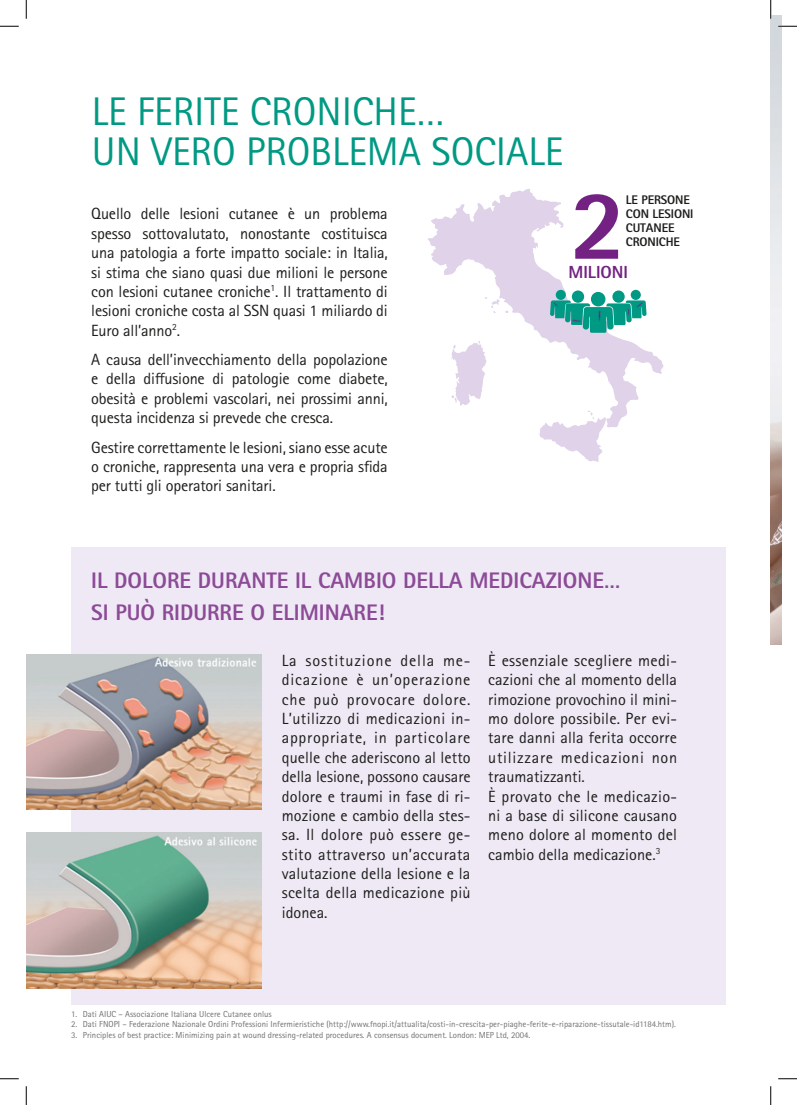
<style>
.page{position:relative;width:797px;height:1105px;background:#fff}
.page>*{position:absolute;margin:0;border:0;box-sizing:border-box;transform-origin:0 0}
.BB1_Body_Copy{font:800 100px "Rotis Sans Serif Pro";color:#732283}
.Titre_niv_1{font:40px "Rotis Sans Serif Pro";color:#009983}
.Titre_niv_1-2{font:800 22.5px "Rotis Sans Serif Pro";color:#8c4a97}
.BB1_Body_Copy-2{font:800 17.5px "Rotis Sans Serif Pro";color:#732283}
.BBraun_Body_Copy{font:16.25px/19.4px "Rotis Sans Serif Pro";letter-spacing:-.005em;color:#1d1d1b;text-align:justify}
.BBraun_Body_Copy-2{font:800 12.5px/13.8px "Rotis Sans Serif Pro";letter-spacing:-.01em;color:#1d1d1b}
.t1{font:8.75px "Rotis Sans Serif Pro";color:#70706f}
</style>
<div class="page">
<img style="left:770px;top:16px;width:11px;height:629px">
<div style="left:71px;top:547px;width:654px;height:457px;background:#efe9f5"></div>
<svg style="left:428px;top:189px;width:235px;height:239px"></svg>
<svg style="left:451px;top:341px;width:35px;height:65px"></svg>
<svg style="left:484px;top:297px;width:24px;height:16px"></svg>
<svg style="left:539px;top:410px;width:67px;height:52px"></svg>
<svg style="left:550px;top:290px;width:96px;height:43px"></svg>
<div style="left:626px;top:196px;width:87px;height:63px;background:#fff"></div>
<img style="left:26px;top:833px;width:235px;height:155px">
<img style="left:26px;top:655px;width:235px;height:155px">
<svg style="left:0;top:25px;width:19px;height:2px"></svg>
<svg style="left:778px;top:25px;width:19px;height:2px"></svg>
<svg style="left:0;top:1078px;width:19px;height:1px"></svg>
<svg style="left:778px;top:1078px;width:19px;height:1px"></svg>
<svg style="left:25px;top:0;width:2px;height:19px"></svg>
<svg style="left:25px;top:1086px;width:2px;height:19px"></svg>
<svg style="left:770px;top:0;width:1px;height:19px"></svg>
<svg style="left:770px;top:1086px;width:1px;height:19px"></svg>
<p class="Titre_niv_1" style="left:92px;top:88px;width:354px">LE FERITE CRONICHE…</p>
<p class="Titre_niv_1" style="left:92px;top:128px;width:473px">UN VERO PROBLEMA SOCIALE</p>
<p class="BBraun_Body_Copy" style="left:91px;top:204px;width:298px">Quello delle lesioni cutanee è un problema spesso sottovalutato, nonostante costituisca una patologia a forte impatto sociale: in Italia, si stima che siano quasi due milioni le persone con lesioni cutanee croniche<sup>1</sup>. Il trattamento di lesioni croniche costa al SSN quasi 1 miliardo di Euro all’anno<sup>2</sup>.</p>
<p class="BBraun_Body_Copy" style="left:91px;top:350px;width:298px">A causa dell’invecchiamento della popolazione e della diffusione di patologie come diabete, obesità e problemi vascolari, nei prossimi anni, questa incidenza si prevede che cresca.</p>
<p class="BBraun_Body_Copy" style="left:91px;top:437px;width:298px">Gestire correttamente le lesioni, siano esse acute o croniche, rappresenta una vera e propria sfida per tutti gli operatori sanitari.</p>
<p class="BB1_Body_Copy" style="left:570px;top:161px;width:57px">2</p>
<p class="BBraun_Body_Copy-2" style="left:626px;top:193px;width:69px">LE PERSONE<br>CON LESIONI<br>CUTANEE<br>CRONICHE</p>
<p class="BB1_Body_Copy-2" style="left:568px;top:261px;width:61px">MILIONI</p>
<p class="Titre_niv_1-2" style="left:91px;top:566px;width:530px">IL DOLORE DURANTE IL CAMBIO DELLA MEDICAZIONE…</p>
<p class="Titre_niv_1-2" style="left:91px;top:598px;width:295px">SI PUÒ RIDURRE O ELIMINARE!</p>
<p class="BBraun_Body_Copy" style="left:282px;top:651px;width:190px">La sostituzione della me&shy;dicazione è un’operazione che può provocare dolore.<br>L’utilizzo di medicazioni in&shy;appropriate, in particolare quelle che aderiscono al letto della lesione, possono causare dolore e traumi in fase di ri&shy;mozione e cambio della stes&shy;sa. Il dolore può essere ge&shy;stito attraverso un’accurata valutazione della lesione e la scelta della medicazione più idonea.</p>
<p class="BBraun_Body_Copy" style="left:488px;top:651px;width:190px">È essenziale scegliere medi&shy;cazioni che al momento della rimozione provochino il mini&shy;mo dolore possibile. Per evi&shy;tare danni alla ferita occorre utilizzare medicazioni non traumatizzanti.</p>
<p class="BBraun_Body_Copy" style="left:488px;top:786px;width:190px">È provato che le medicazio&shy;ni a base di silicone causano meno dolore al momento del cambio della medicazione.<sup>3</sup></p>
<p class="t1" style="left:71px;top:1008px;width:202px">1. Dati AIUC – Associazione Italiana Ulcere Cutanee onlus</p>
<p class="t1" style="left:71px;top:1019px;width:606px">2. Dati FNOPI – Federazione Nazionale Ordini Professioni Infermieristiche (http://www.fnopi.it/attualita/costi-in-crescita-per-piaghe-ferite-e-riparazione-tissutale-id1184.htm).</p>
<p class="t1" style="left:71px;top:1029px;width:460px">3. Principles of best practice: Minimizing pain at wound dressing-related procedures. A consensus document. London: MEP Ltd, 2004.</p>
</div>
